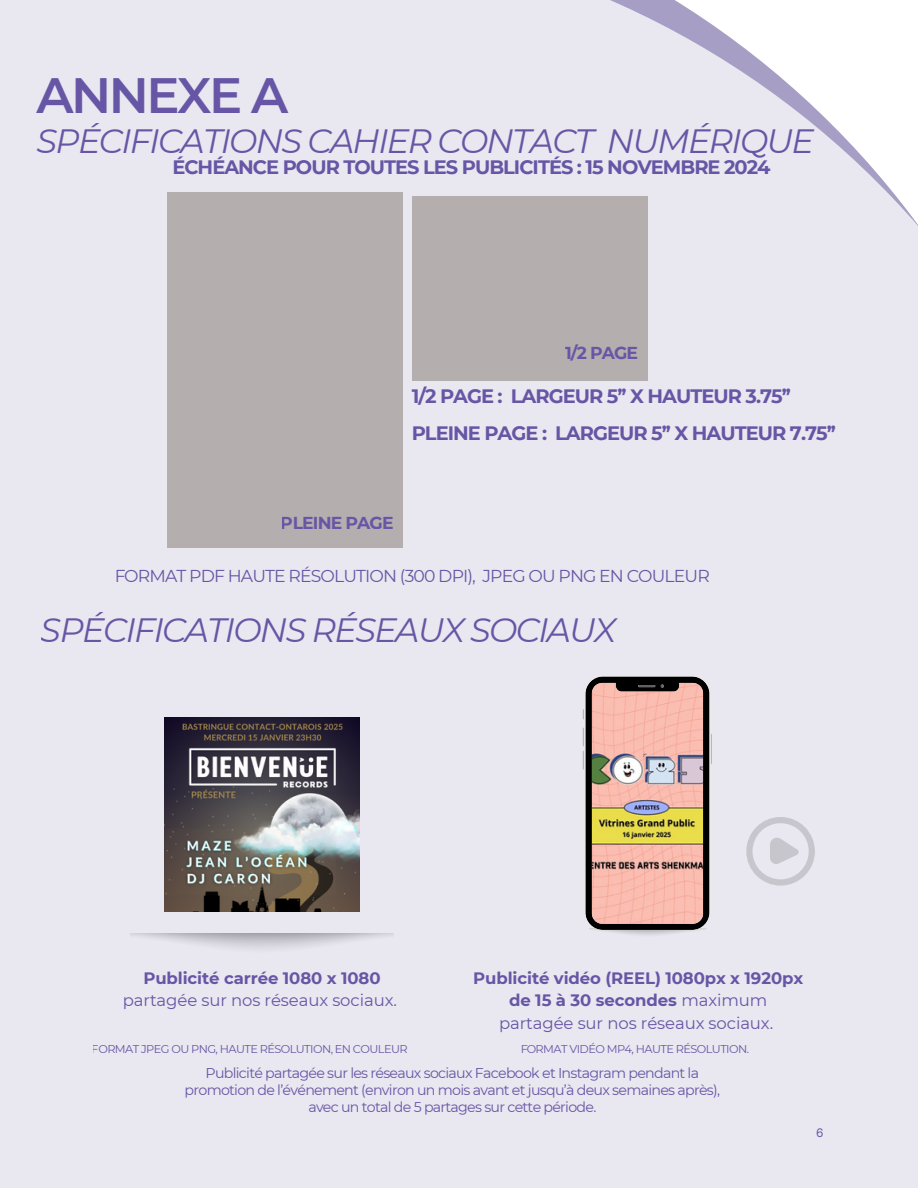
<style>
.page{position:relative;width:918px;height:1188px;background:#e9e7f0}
.page>*{position:absolute;margin:0;border:0;box-sizing:border-box;transform-origin:0 0}
.t1{font:600 49.65px "Montserrat";letter-spacing:-.05em;color:#6756a5}
.t2{font:italic 33.75px "Montserrat";letter-spacing:-.05em;color:#6756a5}
.t3{font:700 19.35px "Montserrat";letter-spacing:-.05em;color:#6756a5}
.t4{font:17.25px "Montserrat";letter-spacing:-.05em;color:#6756a5}
.t5{font:700 17.25px "Montserrat";letter-spacing:-.05em;color:#6756a5}
.t6{font:700 16.5px/22.5px "Montserrat";letter-spacing:-.005em;color:#6756a5;text-align:center}
.t7{font:16.5px "Montserrat";letter-spacing:-.005em;color:#6756a5}
.t8{font:14.25px/16.8px "Montserrat";letter-spacing:-.05em;color:#6756a5;text-align:center}
.t9{font:11.4px "Montserrat";letter-spacing:-.05em;color:#6756a5}
.t10{font:11.25px "Open Sauce One";color:#6756a5}
.s1{font-weight:400}
</style>
<div class="page">
<div style="left:167px;top:192px;width:236px;height:356px;background:#b4aeae"></div>
<div style="left:412px;top:197px;width:235px;height:184px;background:#b4aeae"></div>
<svg style="left:583px;top:727px;width:1px;height:43px"></svg>
<hr style="left:711px;top:734px;width:1px;height:30px;background:#b8b8b8">
<svg style="left:585px;top:676px;width:125px;height:253px;background:#c29c87"></svg>
<svg style="left:746px;top:817px;width:69px;height:69px"></svg>
<img style="left:589px;top:928px;width:117px;height:7px">
<img style="left:165px;top:717px;width:194px;height:195px">
<h1 class="t1" style="left:37px;top:64px;width:253px">ANNEXE A</h1>
<h2 class="t2" style="left:37px;top:120px;width:779px">SPÉCIFICATIONS CAHIER CONTACT NUMÉRIQUE</h2>
<h3 class="t3" style="left:172px;top:155px;width:600px">ÉCHÉANCE POUR TOUTES LES PUBLICITÉS : 15 NOVEMBRE 2024</h3>
<p class="t5" style="left:565px;top:342px;width:75px">1/2 PAGE</p>
<h3 class="t3" style="left:412px;top:385px;width:381px">1/2 PAGE : LARGEUR 5’’ X HAUTEUR 3.75’’</h3>
<h3 class="t3" style="left:412px;top:421px;width:426px">PLEINE PAGE : LARGEUR 5’’ X HAUTEUR 7.75’’</h3>
<p class="t5" style="left:281px;top:512px;width:114px">PLEINE PAGE</p>
<p class="t4" style="left:114px;top:565px;width:597px">FORMAT PDF HAUTE RÉSOLUTION (300 DPI), JPEG OU PNG EN COULEUR</p>
<h2 class="t2" style="left:41px;top:610px;width:577px">SPÉCIFICATIONS RÉSEAUX SOCIAUX</h2>
<p class="t6" style="left:143px;top:966px;width:239px">Publicité carrée 1080 x 1080</p>
<p class="t7" style="left:123px;top:990px;width:276px">partagée sur nos réseaux sociaux.</p>
<p class="t9" style="left:92px;top:1042px;width:317px">FORMAT JPEG OU PNG, HAUTE RÉSOLUTION, EN COULEUR</p>
<p class="t9" style="left:520px;top:1042px;width:231px">FORMAT VIDÉO MP4, HAUTE RÉSOLUTION.</p>
<p class="t8" style="left:185px;top:1065px;width:537px">Publicité partagée sur les réseaux sociaux Facebook et Instagram pendant la promotion de l’événement (environ un mois avant et jusqu’à deux semaines après), avec un total de 5 partages sur cette période.</p>
<p class="t6" style="left:473px;top:966px;width:331px">Publicité vidéo (REEL) 1080px x 1920px de 15 à 30 secondes <span class="s1">maximum partagée sur nos réseaux sociaux.</span></p>
<p class="t10" style="left:816px;top:1126px;width:9px">6</p>
</div>
